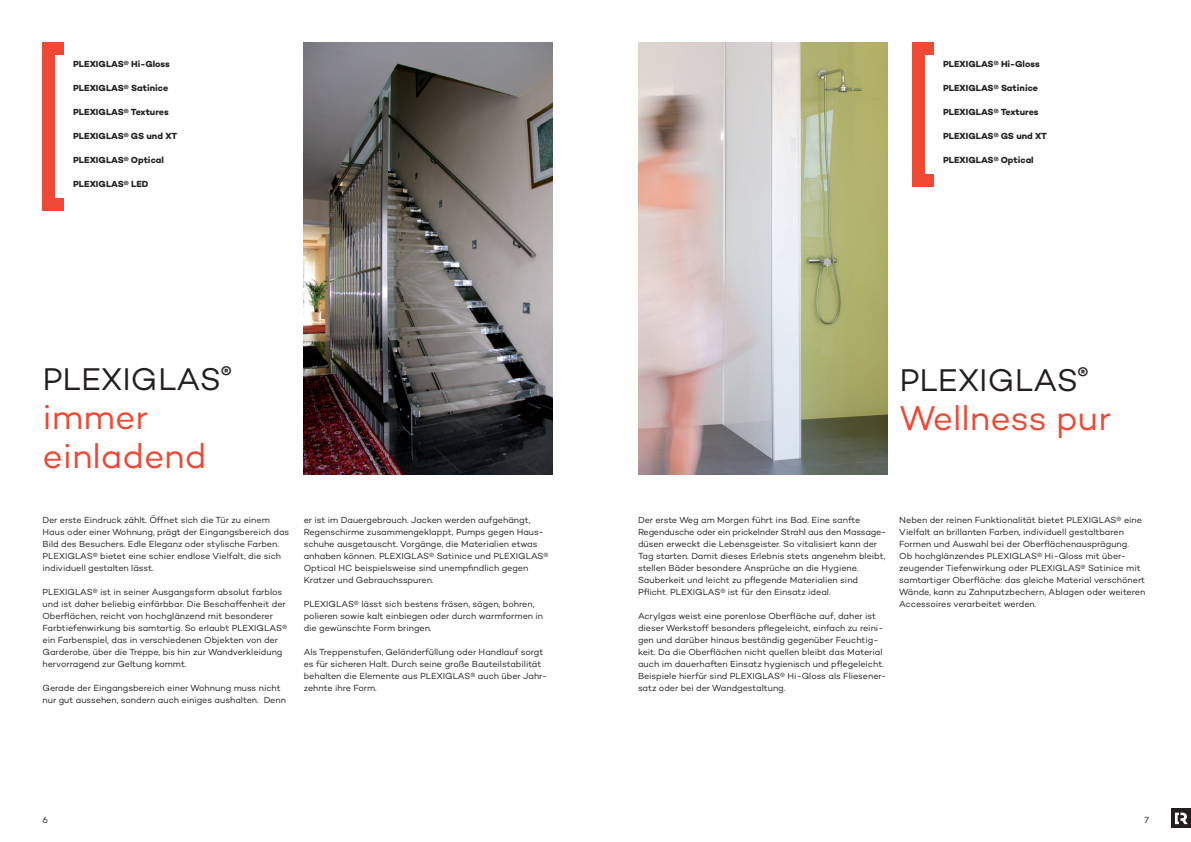
<style>
.page{position:relative;width:1191px;height:842px;background:#fff}
.page>*{position:absolute;margin:0;border:0;box-sizing:border-box;transform-origin:0 0}
.t1{font:35.1px/39px "Campton";letter-spacing:-.005em;color:#ef4835}
.t2{font:32px "Campton";color:#231f20}
.t3{font:9px/12px "Campton";letter-spacing:-.005em;color:#231f20}
.t4{font:700 9px "Campton";color:#231f20}
</style>
<div class="page">
<div style="left:1171px;top:808px;width:20px;height:20px;background:#231f20"></div>
<svg style="left:1175px;top:813px;width:12px;height:11px"></svg>
<img style="left:304px;top:43px;width:249px;height:432px">
<div style="left:43px;top:43px;width:12px;height:168px;background:#ef4835"></div>
<div style="left:55px;top:43px;width:9px;height:12px;background:#ef4835"></div>
<div style="left:55px;top:199px;width:9px;height:12px;background:#ef4835"></div>
<img style="left:638px;top:43px;width:249px;height:432px">
<div style="left:912px;top:43px;width:12px;height:144px;background:#ef4835"></div>
<div style="left:924px;top:43px;width:10px;height:12px;background:#ef4835"></div>
<div style="left:924px;top:175px;width:10px;height:12px;background:#ef4835"></div>
<p class="t4" style="left:73px;top:58px;width:98px">PLEXIGLAS® Hi-Gloss</p>
<p class="t4" style="left:73px;top:82px;width:96px">PLEXIGLAS® Satinice</p>
<p class="t4" style="left:73px;top:106px;width:97px">PLEXIGLAS® Textures</p>
<p class="t4" style="left:73px;top:130px;width:105px">PLEXIGLAS® GS und XT</p>
<p class="t4" style="left:73px;top:154px;width:92px">PLEXIGLAS® Optical</p>
<p class="t4" style="left:73px;top:178px;width:77px">PLEXIGLAS® LED</p>
<h2 class="t2" style="left:43px;top:359px;width:190px">PLEXIGLAS<sup>®</sup></h2>
<h1 class="t1" style="left:43px;top:397px;width:165px">immer einladend</h1>
<p class="t3" style="left:43px;top:513px;width:248px">Der erste Eindruck zählt. Öffnet sich die Tür zu einem Haus oder einer Wohnung, prägt der Eingangsbereich das Bild des Besuchers. Edle Eleganz oder stylische Farben.<br>PLEXIGLAS® bietet eine schier endlose Vielfalt, die sich individuell gestalten lässt.</p>
<p class="t3" style="left:43px;top:585px;width:246px">PLEXIGLAS® ist in seiner Ausgangsform absolut farblos und ist daher beliebig einfärbbar. Die Beschaffenheit der Oberflächen, reicht von hochglänzend mit besonderer Farbtiefenwirkung bis samtartig. So erlaubt PLEXIGLAS® ein Farbenspiel, das in verschiedenen Objekten von der Garderobe, über die Treppe, bis hin zur Wandverkleidung hervorragend zur Geltung kommt.</p>
<p class="t3" style="left:43px;top:681px;width:245px">Gerade der Eingangsbereich einer Wohnung muss nicht nur gut aussehen, sondern auch einiges aushalten. Denn</p>
<p class="t3" style="left:304px;top:513px;width:246px">er ist im Dauergebrauch. Jacken werden aufgehängt, Regenschirme zusammengeklappt, Pumps gegen Haus&shy;schuhe ausgetauscht. Vorgänge, die Materialien etwas anhaben können. PLEXIGLAS® Satinice und PLEXIGLAS® Optical HC beispielsweise sind unempfindlich gegen Kratzer und Gebrauchsspuren.</p>
<p class="t3" style="left:304px;top:597px;width:241px">PLEXIGLAS® lässt sich bestens fräsen, sägen, bohren, polieren sowie kalt einbiegen oder durch warmformen in die gewünschte Form bringen.</p>
<p class="t3" style="left:304px;top:645px;width:245px">Als Treppenstufen, Geländerfüllung oder Handlauf sorgt es für sicheren Halt. Durch seine große Bauteilstabilität behalten die Elemente aus PLEXIGLAS® auch über Jahr&shy;zehnte ihre Form.</p>
<p class="t4" style="left:943px;top:58px;width:98px">PLEXIGLAS® Hi-Gloss</p>
<p class="t4" style="left:943px;top:82px;width:96px">PLEXIGLAS® Satinice</p>
<p class="t4" style="left:943px;top:106px;width:97px">PLEXIGLAS® Textures</p>
<p class="t4" style="left:943px;top:130px;width:105px">PLEXIGLAS® GS und XT</p>
<p class="t4" style="left:943px;top:154px;width:92px">PLEXIGLAS® Optical</p>
<h2 class="t2" style="left:899px;top:360px;width:190px">PLEXIGLAS<sup>®</sup></h2>
<h1 class="t1" style="left:899px;top:397px;width:213px">Wellness pur</h1>
<p class="t3" style="left:638px;top:513px;width:250px">Der erste Weg am Morgen führt ins Bad. Eine sanfte Regendusche oder ein prickelnder Strahl aus den Massage&shy;düsen erweckt die Lebensgeister. So vitalisiert kann der Tag starten. Damit dieses Erlebnis stets angenehm bleibt, stellen Bäder besondere Ansprüche an die Hygiene.<br>Sauberkeit und leicht zu pflegende Materialien sind Pflicht. PLEXIGLAS® ist für den Einsatz ideal.</p>
<p class="t3" style="left:638px;top:609px;width:250px">Acrylgas weist eine porenlose Oberfläche auf, daher ist dieser Werkstoff besonders pflegeleicht, einfach zu reini&shy;gen und darüber hinaus beständig gegenüber Feuchtig&shy;keit. Da die Oberflächen nicht quellen bleibt das Material auch im dauerhaften Einsatz hygienisch und pflegeleicht.<br>Beispiele hierfür sind PLEXIGLAS® Hi-Gloss als Fliesener&shy;satz oder bei der Wandgestaltung.</p>
<p class="t3" style="left:899px;top:513px;width:247px">Neben der reinen Funktionalität bietet PLEXIGLAS® eine Vielfalt an brillanten Farben, individuell gestaltbaren Formen und Auswahl bei der Oberflächenausprägung.<br>Ob hochglänzendes PLEXIGLAS® Hi-Gloss mit über&shy;zeugender Tiefenwirkung oder PLEXIGLAS® Satinice mit samtartiger Oberfläche: das gleiche Material verschönert Wände, kann zu Zahnputzbechern, Ablagen oder weiteren Accessoires verarbeitet werden.</p>
<p class="t3" style="left:43px;top:813px;width:7px">6</p>
<p class="t3" style="left:1144px;top:813px;width:6px">7</p>
</div>
